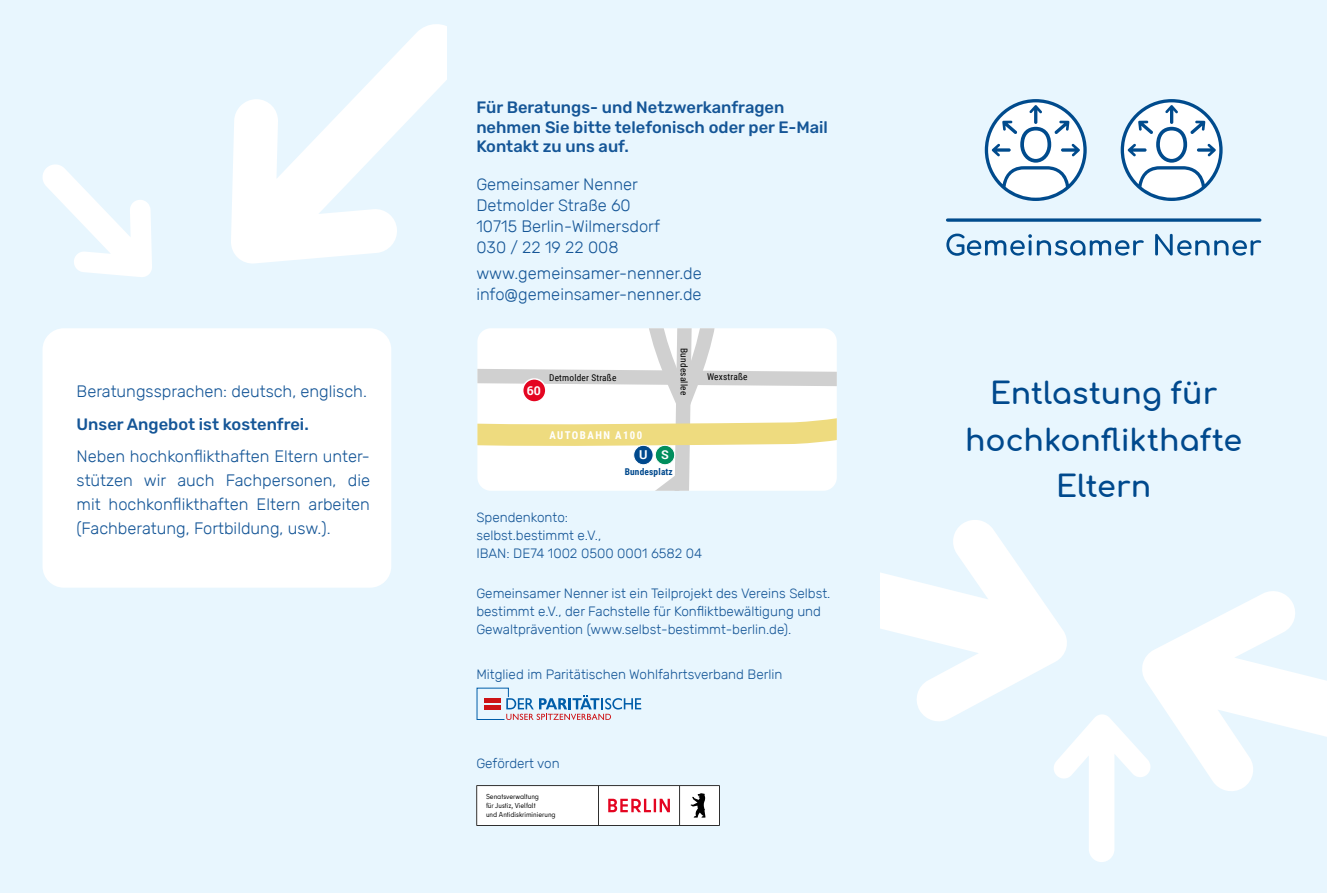
<style>
.page{position:relative;width:1327px;height:893px;background:#e8f6fe}
.page>*{position:absolute;margin:0;border:0;box-sizing:border-box;transform-origin:0 0}
.t1{font:700 30px/46.5px "Comfortaa";color:#00498d;text-align:center}
.fließtext{font:300 16.5px/21px "Rubik";color:#155697}
.fließtext-2{font:500 16.5px/19.5px "Rubik";color:#155697}
.fließtext-3{font:300 13.5px/18px "Rubik";color:#155697}
.t2{font:700 12.3px "Roboto";color:#fff}
.t3{font:700 10.8px "Roboto Condensed";letter-spacing:.135em;color:#fff}
.t4{font:9.3px "Roboto Condensed";letter-spacing:.02em;color:#000}
.t5{font:700 9.3px "Roboto Condensed";letter-spacing:.02em;color:#00498d}
.t6{font:7.2px/9.1px "Berlin Type Office";color:#000}
</style>
<div class="page">
<svg style="left:880px;top:520px;width:447px;height:342px"></svg>
<svg style="left:43px;top:164px;width:109px;height:113px"></svg>
<svg style="left:231px;top:24px;width:215px;height:240px"></svg>
<svg style="left:985px;top:99px;width:101px;height:102px"></svg>
<svg style="left:1120px;top:99px;width:102px;height:102px"></svg>
<svg style="left:947px;top:218px;width:312px;height:4px"></svg>
<svg style="left:946px;top:234px;width:315px;height:22px"></svg>
<div style="left:43px;top:328px;width:348px;height:260px;background:#fff;border-radius:21px"></div>
<svg style="left:477px;top:328px;width:360px;height:163px"></svg>
<div style="left:655px;top:445px;width:20px;height:20px;background:#008e5d;border-radius:50%"></div>
<div style="left:655px;top:445px;width:20px;height:20px;border:1px solid #fff;border-radius:50%"></div>
<div style="left:634px;top:445px;width:19px;height:20px;background:#00498d;border-radius:50%"></div>
<div style="left:633px;top:445px;width:20px;height:20px;border:1px solid #fff;border-radius:50%"></div>
<div style="left:523px;top:379px;width:23px;height:23px;background:#e40521;border-radius:50%"></div>
<div style="left:522px;top:378px;width:24px;height:25px;border:1px solid #fff;border-radius:50%"></div>
<svg style="left:476px;top:687px;width:165px;height:33px"></svg>
<svg style="left:476px;top:785px;width:244px;height:41px"></svg>
<p class="fließtext" style="left:77px;top:381px;width:292px">Beratungssprachen: deutsch, englisch.</p>
<p class="fließtext-2" style="left:77px;top:415px;width:234px">Unser Angebot ist kostenfrei.</p>
<p class="fließtext" style="left:77px;top:445px;width:295px;line-height:24px;text-align:justify">Neben hochkonflikthaften Eltern unter&shy;stützen wir auch Fachpersonen, die mit hochkonflikthaften Eltern arbeiten (Fachberatung, Fortbildung, usw.).</p>
<h3 class="fließtext-2" style="left:476px;top:98px;width:353px">Für Beratungs- und Netzwerkanfragen nehmen Sie bitte telefonisch oder per E-Mail<br>Kontakt zu uns auf.</h3>
<p class="fließtext" style="left:476px;top:174px;width:185px">Gemeinsamer Nenner<br>Detmolder Straße 60<br>10715 Berlin-Wilmersdorf<br>030 / 22 19 22 008</p>
<p class="fließtext" style="left:476px;top:262px;width:227px">www.gemeinsamer-nenner.de info@gemeinsamer-nenner.de</p>
<p class="t2" style="left:527px;top:382px;width:16px">60</p>
<p class="t4" style="left:549px;top:371px;width:69px">Detmolder Straße</p>
<p class="t4" style="left:691px;top:348px;width:48px;rotate:90deg">Bundesallee</p>
<p class="t3" style="left:549px;top:428px;width:94px">AUTOBAHN A100</p>
<p class="t5" style="left:624px;top:466px;width:50px">Bundesplatz</p>
<p class="t2" style="left:639px;top:446px;width:31px">U S</p>
<p class="t4" style="left:707px;top:371px;width:42px">Wexstraße</p>
<p class="fließtext-3" style="left:476px;top:508px;width:227px">Spendenkonto:<br>selbst.bestimmt e.V.,<br>IBAN: DE74 1002 0500 0001 6582 04</p>
<p class="fließtext-3" style="left:476px;top:585px;width:356px">Gemeinsamer Nenner ist ein Teilprojekt des Vereins Selbst. bestimmt e.V., der Fachstelle für Konfliktbewältigung und<br>Gewaltprävention (www.selbst-bestimmt-berlin.de).</p>
<p class="fließtext-3" style="left:476px;top:665px;width:308px">Mitglied im Paritätischen Wohlfahrtsverband Berlin</p>
<p class="fließtext-3" style="left:476px;top:754px;width:85px">Gefördert von</p>
<p class="t6" style="left:486px;top:792px;width:71px">Senatsverwaltung<br>für Justiz, Vielfalt<br>und Antidiskriminierung</p>
<h1 class="t1" style="left:965px;top:366px;width:279px">Entlastung für hochkonflikthafte<br>Eltern</h1>
</div>
